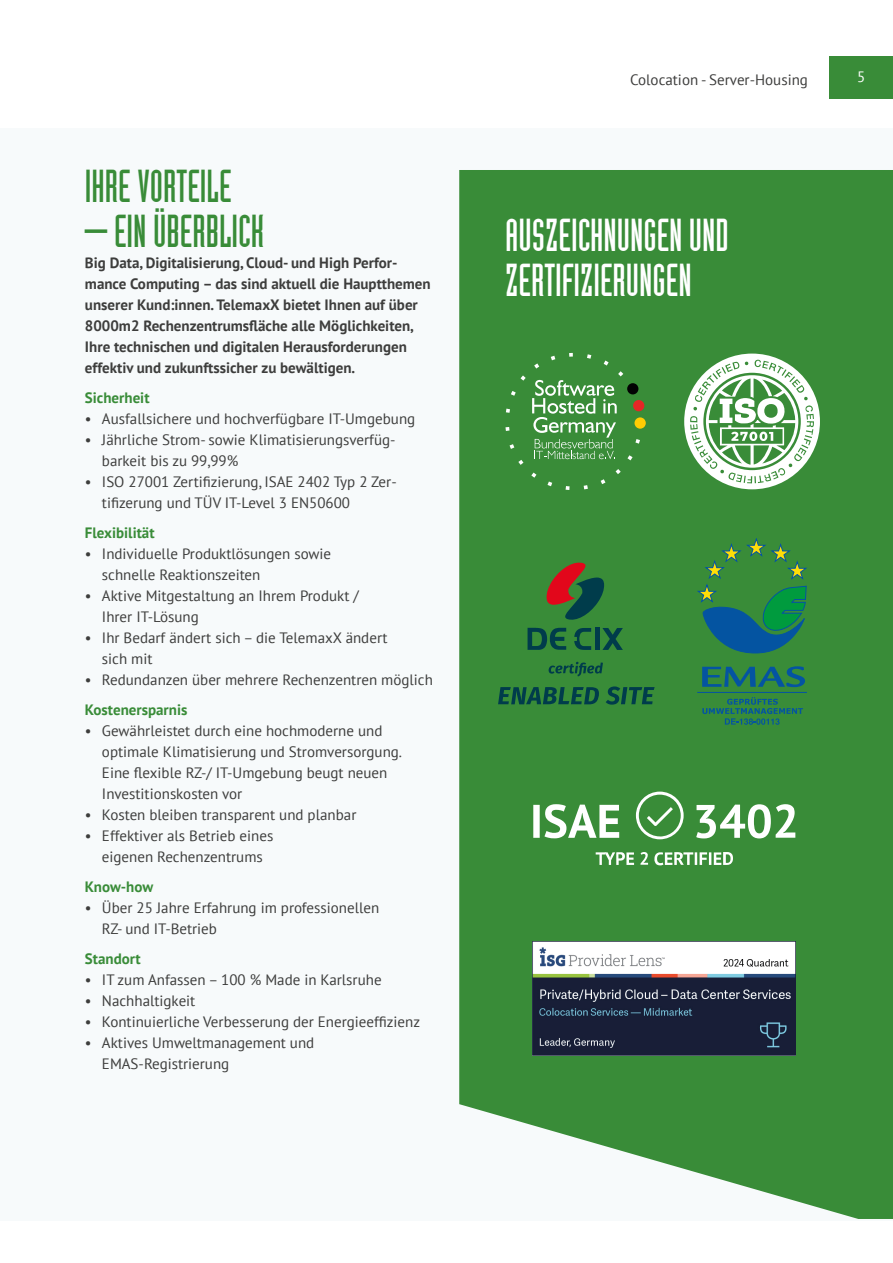
<style>
.page{position:relative;width:893px;height:1263px;background:#fff}
.page>*{position:absolute;margin:0;border:0;box-sizing:border-box;transform-origin:0 0}
.Übereschrift_6_-_positiv{font:45px "Industria Solid";color:#fff}
.Übereschrift_6_-_positiv-2{font:45px "Industria Solid";color:#398c38}
.t1{font:15px/21px "PT Sans";color:#3d3d3c}
.Übereschrift_6_-_positiv-3{font:700 15px/21px "PT Sans";color:#3d3d3c}
.Übereschrift_6_-_positiv-4{font:700 15px "PT Sans";color:#398c38}
.t2{font:15px "PT Sans";color:#fff}
</style>
<div class="page">
<div style="left:0;top:128px;width:893px;height:1092px;background:#f7fafb"></div>
<div style="left:459px;top:170px;width:434px;height:1049px;background:#398c38"></div>
<img style="left:533px;top:941px;width:263px;height:114px">
<svg style="left:547px;top:560px;width:57px;height:62px;background:#545735"></svg>
<div style="left:595px;top:628px;width:5px;height:22px;background:#003c4b"></div>
<svg style="left:602px;top:628px;width:21px;height:22px"></svg>
<svg style="left:574px;top:628px;width:17px;height:22px"></svg>
<svg style="left:528px;top:628px;width:38px;height:22px"></svg>
<svg style="left:549px;top:662px;width:54px;height:14px"></svg>
<svg style="left:498px;top:687px;width:101px;height:17px;background:#196042"></svg>
<svg style="left:606px;top:686px;width:49px;height:19px"></svg>
<hr style="left:697px;top:692px;width:110px;height:1px;background:#0454a1">
<svg style="left:696px;top:539px;width:112px;height:115px;background:#2c8250"></svg>
<svg style="left:702px;top:666px;width:103px;height:21px;background:#217365"></svg>
<svg style="left:702px;top:697px;width:101px;height:28px;background:#2d7f4e"></svg>
<svg style="left:533px;top:804px;width:86px;height:34px"></svg>
<svg style="left:696px;top:804px;width:99px;height:34px"></svg>
<svg style="left:596px;top:852px;width:52px;height:13px"></svg>
<svg style="left:654px;top:852px;width:79px;height:13px"></svg>
<svg style="left:636px;top:792px;width:48px;height:47px"></svg>
<div style="left:633px;top:400px;width:11px;height:11px;background:#e42726;border-radius:50%"></div>
<div style="left:634px;top:417px;width:12px;height:12px;background:#ffcc03;border-radius:50%"></div>
<svg style="left:505px;top:353px;width:137px;height:137px;background:#4c954a"></svg>
<svg style="left:684px;top:354px;width:136px;height:135px"></svg>
<div style="left:829px;top:56px;width:64px;height:42px;background:#398c38"></div>
<p class="Übereschrift_6_-_positiv-2" style="left:85px;top:162px;width:148px">IHRE VORTEILE</p>
<p class="Übereschrift_6_-_positiv-2" style="left:85px;top:207px;width:181px">– EIN ÜBERBLICK</p>
<p class="Übereschrift_6_-_positiv-3" style="left:85px;top:252px;width:347px">Big Data, Digitalisierung, Cloud- und High Perfor&shy;mance Computing – das sind aktuell die Hauptthemen unserer Kund:innen. TelemaxX bietet Ihnen auf über 8000m2 Rechenzentrumsfläche alle Möglichkeiten, Ihre technischen und digitalen Herausforderungen effektiv und zukunftssicher zu bewältigen.</p>
<p class="Übereschrift_6_-_positiv-4" style="left:85px;top:388px;width:66px">Sicherheit</p>
<p class="t1" style="left:85px;top:408px;width:332px">• Ausfallsichere und hochverfügbare IT-Umgebung</p>
<p class="t1" style="left:102px;top:429px;width:295px;text-indent:-17px">• Jährliche Strom- sowie Klimatisierungsverfüg&shy;barkeit bis zu 99,99%</p>
<p class="t1" style="left:102px;top:471px;width:296px;text-indent:-17px">• ISO 27001 Zertifizierung, ISAE 2402 Typ 2 Zer&shy;tifizerung und TÜV IT-Level 3 EN50600</p>
<p class="Übereschrift_6_-_positiv-4" style="left:85px;top:523px;width:71px">Flexibilität</p>
<p class="t1" style="left:102px;top:543px;width:231px;text-indent:-17px">• Individuelle Produktlösungen sowie schnelle Reaktionszeiten</p>
<p class="t1" style="left:102px;top:585px;width:258px;text-indent:-17px">• Aktive Mitgestaltung an Ihrem Produkt /<br>Ihrer IT-Lösung</p>
<p class="t1" style="left:102px;top:627px;width:287px;text-indent:-17px">• Ihr Bedarf ändert sich – die TelemaxX ändert sich mit</p>
<p class="t1" style="left:85px;top:669px;width:349px">• Redundanzen über mehrere Rechenzentren möglich</p>
<p class="Übereschrift_6_-_positiv-4" style="left:85px;top:700px;width:104px">Kostenersparnis</p>
<p class="t1" style="left:102px;top:720px;width:302px;text-indent:-17px">• Gewährleistet durch eine hochmoderne und optimale Klimatisierung und Stromversorgung.<br>Eine flexible RZ-/ IT-Umgebung beugt neuen Investitionskosten vor</p>
<p class="t1" style="left:85px;top:804px;width:273px">• Kosten bleiben transparent und planbar</p>
<p class="t1" style="left:85px;top:825px;width:190px;text-align:center">• Effektiver als Betrieb eines eigenen Rechenzentrums</p>
<p class="Übereschrift_6_-_positiv-4" style="left:85px;top:877px;width:70px">Know-how</p>
<p class="t1" style="left:102px;top:897px;width:279px;text-indent:-17px">• Über 25 Jahre Erfahrung im professionellen<br>RZ- und IT-Betrieb</p>
<p class="Übereschrift_6_-_positiv-4" style="left:85px;top:949px;width:57px">Standort</p>
<p class="t1" style="left:85px;top:969px;width:298px">• IT zum Anfassen – 100 % Made in Karlsruhe</p>
<p class="t1" style="left:85px;top:990px;width:112px">• Nachhaltigkeit</p>
<p class="t1" style="left:85px;top:1011px;width:337px">• Kontinuierliche Verbesserung der Energieeffizienz</p>
<p class="t1" style="left:102px;top:1032px;width:214px;text-indent:-17px">• Aktives Umweltmanagement und<br>EMAS-Registrierung</p>
<p class="t1" style="left:630px;top:69px;width:179px">Colocation - Server-Housing</p>
<p class="t2" style="left:857px;top:67px;width:10px">5</p>
<p class="Übereschrift_6_-_positiv" style="left:505px;top:211px;width:225px">AUSZEICHNUNGEN UND</p>
<p class="Übereschrift_6_-_positiv" style="left:505px;top:256px;width:188px">ZERTIFIZIERUNGEN</p>
</div>
